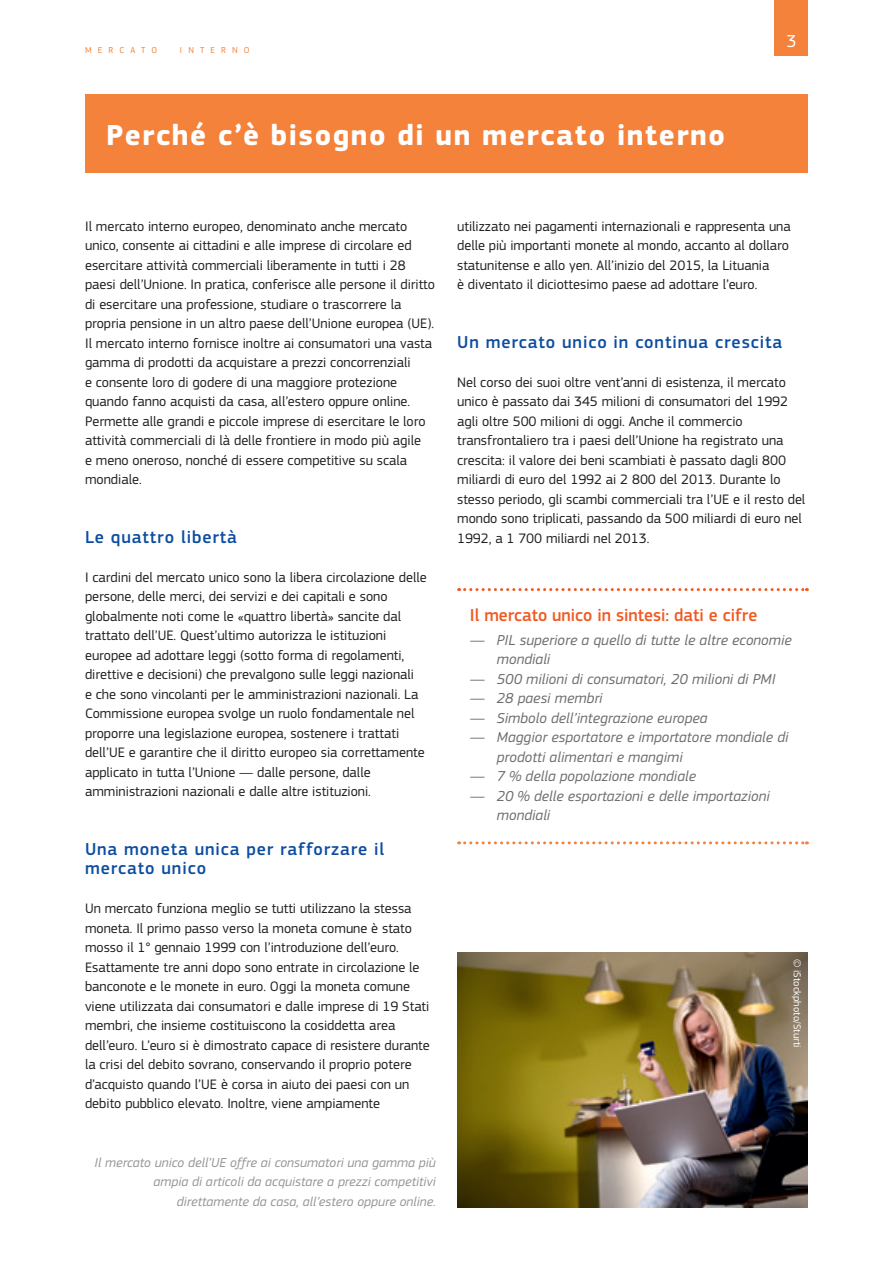
<style>
.page{position:relative;width:893px;height:1263px;background:#fff}
.page>*{position:absolute;margin:0;border:0;box-sizing:border-box;transform-origin:0 0}
.Heading01_neg{font:700 30px "EC Square Sans Pro";letter-spacing:.05em;color:#fff}
.Heading03{font:500 18px/19.5px "EC Square Sans Pro";letter-spacing:.05em;color:#0d4da1}
.Box_Title{font:500 18px "EC Square Sans Pro";color:#f15921}
.folio{font:18px "EC Square Sans Pro";color:#fff}
.t1{font:italic 15px/19.5px "EC Square Sans Pro";letter-spacing:.005em;color:#6c6d70}
.BodyText{font:14.25px/19.5px "EC Square Sans Pro";color:#231f20}
.legende_R{font:italic 13.5px/19.5px "EC Square Sans Pro";letter-spacing:.005em;color:#939598;text-align:right}
.copyright_copy{font:10.5px "EC Square Sans Pro";letter-spacing:.005em;color:#fff}
.running_title_RIGHT{font:9px "EC Square Sans Pro";color:#f4823b}
</style>
<div class="page">
<div style="left:775px;top:0;width:33px;height:55px;background:#f4823b"></div>
<div style="left:85px;top:94px;width:723px;height:78px;background:#f4823b"></div>
<img style="left:457px;top:952px;width:351px;height:256px">
<svg style="left:459px;top:588px;width:348px;height:3px"></svg>
<svg style="left:459px;top:841px;width:348px;height:3px"></svg>
<p class="running_title_RIGHT" style="left:85px;top:45px;width:24px">M ercato</p>
<p class="running_title_RIGHT" style="left:180px;top:45px;width:11px">interno</p>
<p class="Heading01_neg" style="left:106px;top:117px;width:620px">Perché c’è bisogno di un mercato interno</p>
<p class="folio" style="left:786px;top:30px;width:12px">3</p>
<p class="BodyText" style="left:85px;top:216px;width:352px">Il mercato interno europeo, denominato anche mercato unico, consente ai cittadini e alle imprese di circolare ed esercitare attività commerciali liberamente in tutti i 28 paesi dell’Unione. In pratica, conferisce alle persone il diritto di esercitare una professione, studiare o trascorrere la propria pensione in un altro paese dell’Unione europea (UE).<br>Il mercato interno fornisce inoltre ai consumatori una vasta gamma di prodotti da acquistare a prezzi concorrenziali<br>e consente loro di godere di una maggiore protezione quando fanno acquisti da casa, all’estero oppure online.<br>Permette alle grandi e piccole imprese di esercitare le loro attività commerciali di là delle frontiere in modo più agile<br>e meno oneroso, nonché di essere competitive su scala mondiale.</p>
<p class="Heading03" style="left:85px;top:527px;width:153px">Le quattro libertà</p>
<p class="BodyText" style="left:85px;top:567px;width:343px">I cardini del mercato unico sono la libera circolazione delle persone, delle merci, dei servizi e dei capitali e sono globalmente noti come le «quattro libertà» sancite dal trattato dell’UE. Quest’ultimo autorizza le istituzioni europee ad adottare leggi (sotto forma di regolamenti, direttive e decisioni) che prevalgono sulle leggi nazionali<br>e che sono vincolanti per le amministrazioni nazionali. La Commissione europea svolge un ruolo fondamentale nel proporre una legislazione europea, sostenere i trattati dell’UE e garantire che il diritto europeo sia correttamente applicato in tutta l’Unione — dalle persone, dalle amministrazioni nazionali e dalle altre istituzioni.</p>
<p class="Heading03" style="left:85px;top:839px;width:301px">Una moneta unica per rafforzare il mercato unico</p>
<p class="BodyText" style="left:85px;top:899px;width:346px">Un mercato funziona meglio se tutti utilizzano la stessa moneta. Il primo passo verso la moneta comune è stato mosso il 1° gennaio 1999 con l’introduzione dell’euro.<br>Esattamente tre anni dopo sono entrate in circolazione le banconote e le monete in euro. Oggi la moneta comune viene utilizzata dai consumatori e dalle imprese di 19 Stati membri, che insieme costituiscono la cosiddetta area dell’euro. L’euro si è dimostrato capace di resistere durante la crisi del debito sovrano, conservando il proprio potere d’acquisto quando l’UE è corsa in aiuto dei paesi con un debito pubblico elevato. Inoltre, viene ampiamente</p>
<p class="legende_R" style="left:95px;top:1153px;width:343px">Il mercato unico dell’UE offre ai consumatori una gamma più ampia di articoli da acquistare a prezzi competitivi direttamente da casa, all’estero oppure online.</p>
<p class="BodyText" style="left:457px;top:216px;width:335px">utilizzato nei pagamenti internazionali e rappresenta una delle più importanti monete al mondo, accanto al dollaro statunitense e allo yen. All’inizio del 2015, la Lituania<br>è diventato il diciottesimo paese ad adottare l’euro.</p>
<p class="Heading03" style="left:457px;top:332px;width:327px">Un mercato unico in continua crescita</p>
<p class="BodyText" style="left:457px;top:372px;width:350px">Nel corso dei suoi oltre vent’anni di esistenza, il mercato unico è passato dai 345 milioni di consumatori del 1992 agli oltre 500 milioni di oggi. Anche il commercio transfrontaliero tra i paesi dell’Unione ha registrato una crescita: il valore dei beni scambiati è passato dagli 800 miliardi di euro del 1992 ai 2 800 del 2013. Durante lo stesso periodo, gli scambi commerciali tra l’UE e il resto del mondo sono triplicati, passando da 500 miliardi di euro nel 1992, a 1 700 miliardi nel 2013.</p>
<p class="Box_Title" style="left:470px;top:604px;width:289px">Il mercato unico in sintesi: dati e cifre</p>
<p class="t1" style="left:497px;top:630px;width:296px;text-indent:-27px">— PIL superiore a quello di tutte le altre economie mondiali</p>
<p class="t1" style="left:470px;top:669px;width:307px">— 500 milioni di consumatori, 20 milioni di PMI</p>
<p class="t1" style="left:470px;top:688px;width:134px">— 28 paesi membri</p>
<p class="t1" style="left:470px;top:708px;width:239px">— Simbolo dell’integrazione europea</p>
<p class="t1" style="left:497px;top:727px;width:293px;text-indent:-27px">— Maggior esportatore e importatore mondiale di prodotti alimentari e mangimi</p>
<p class="t1" style="left:470px;top:766px;width:228px">— 7 % della popolazione mondiale</p>
<p class="t1" style="left:497px;top:786px;width:274px;text-indent:-27px">— 20 % delle esportazioni e delle importazioni mondiali</p>
<p class="copyright_copy" style="left:803px;top:959px;width:90px;rotate:90deg">© iStockphoto/Sturti</p>
</div>
